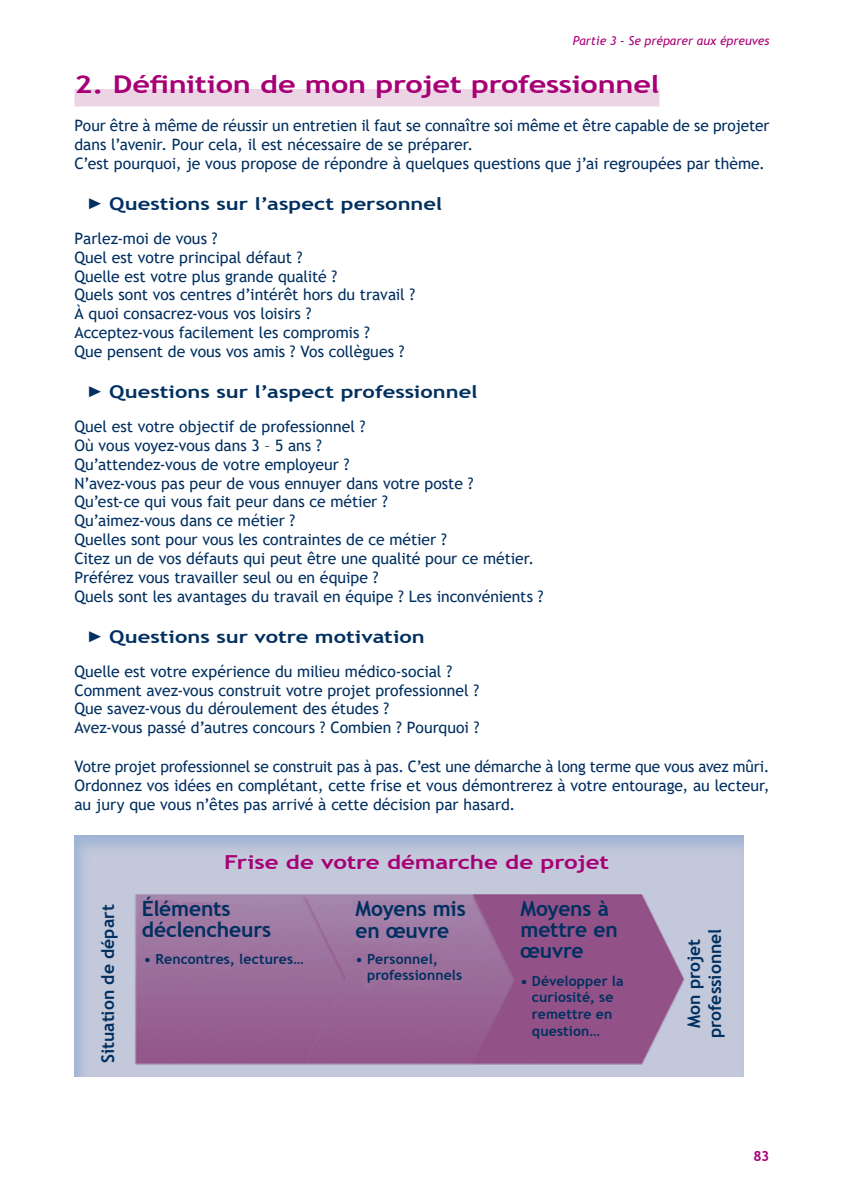
<style>
.page{position:relative;width:844px;height:1191px;background:#fff}
.page>*{position:absolute;margin:0;border:0;box-sizing:border-box;transform-origin:0 0}
.t1{font:700 24.5px "Trebuchet MS";letter-spacing:-.01em;color:#a70076;scale:1.25 1}
.t2{font:700 21px/21.2px "Trebuchet MS";letter-spacing:-.005em;color:#002f60}
.t3{font:700 19.25px "Trebuchet MS";letter-spacing:-.005em;color:#a70076;scale:1.25 1}
.t4{font:700 17.5px "Trebuchet MS";color:#002f60;scale:1.25 1}
.t5{font:700 17.5px/21px "Trebuchet MS";color:#002f60;text-align:center}
.t6{font:15.75px/18.9px "Trebuchet MS";color:#002f60}
.t7{font:700 14px/16.8px "Trebuchet MS";letter-spacing:.01em;color:#002f60}
.t8{font:700 14px "Trebuchet MS";color:#a70076}
.t9{font:italic 12.25px "Trebuchet MS";color:#a70076}
</style>
<div class="page">
<div style="left:74px;top:89px;width:585px;height:17px;background:#ebd5e5"></div>
<div style="left:73px;top:820px;width:672px;height:257px;background:#002f60;opacity:.6"></div>
<img style="left:132px;top:894px;width:557px;height:170px">
<p class="t9" style="left:572px;top:33px;width:198px">Partie 3 - Se préparer aux épreuves</p>
<h1 class="t1" style="left:74px;top:68px;width:469px">2. Définition de mon projet professionnel</h1>
<p class="t6" style="left:74px;top:116px;width:696px">Pour être à même de réussir un entretien il faut se connaître soi même et être capable de se projeter dans l’avenir. Pour cela, il est nécessaire de se préparer.<br>C’est pourquoi, je vous propose de répondre à quelques questions que j’ai regroupées par thème.</p>
<p class="t4" style="left:109px;top:193px;width:268px">Questions sur l’aspect personnel</p>
<p class="t6" style="left:74px;top:228px;width:342px">Parlez-moi de vous ?<br>Quel est votre principal défaut ?<br>Quelle est votre plus grande qualité ?<br>Quels sont vos centres d’intérêt hors du travail ?<br>À quoi consacrez-vous vos loisirs ?<br>Acceptez-vous facilement les compromis ?<br>Que pensent de vous vos amis ? Vos collègues ?</p>
<p class="t4" style="left:109px;top:381px;width:296px">Questions sur l’aspect professionnel</p>
<p class="t6" style="left:74px;top:417px;width:470px">Quel est votre objectif de professionnel ?<br>Où vous voyez-vous dans 3 – 5 ans ?<br>Qu’attendez-vous de votre employeur ?<br>N’avez-vous pas peur de vous ennuyer dans votre poste ?<br>Qu’est-ce qui vous fait peur dans ce métier ?<br>Qu’aimez-vous dans ce métier ?<br>Quelles sont pour vous les contraintes de ce métier ?<br>Citez un de vos défauts qui peut être une qualité pour ce métier.<br>Préférez vous travailler seul ou en équipe ?<br>Quels sont les avantages du travail en équipe ? Les inconvénients ?</p>
<p class="t4" style="left:109px;top:625px;width:254px">Questions sur votre motivation</p>
<p class="t6" style="left:74px;top:661px;width:406px">Quelle est votre expérience du milieu médico-social ?<br>Comment avez-vous construit votre projet professionnel ?<br>Que savez-vous du déroulement des études ?<br>Avez-vous passé d’autres concours ? Combien ? Pourquoi ?</p>
<p class="t6" style="left:74px;top:757px;width:696px;text-align:justify">Votre projet professionnel se construit pas à pas. C’est une démarche à long terme que vous avez mûri.<br>Ordonnez vos idées en complétant, cette frise et vous démontrerez à votre entourage, au lecteur, au jury que vous n’êtes pas arrivé à cette décision par hasard.</p>
<p class="t5" style="left:97px;top:1062px;width:160px;rotate:-90deg">Situation de départ</p>
<p class="t3" style="left:224px;top:850px;width:309px">Frise de votre démarche de projet</p>
<h2 class="t2" style="left:142px;top:897px;width:131px">Éléments déclencheurs</h2>
<p class="t7" style="left:144px;top:950px;width:161px">• Rencontres, lectures…</p>
<h2 class="t2" style="left:355px;top:897px;width:112px;line-height:21.9px">Moyens mis en œuvre</h2>
<p class="t7" style="left:367px;top:950px;width:97px;text-indent:-12px">• Personnel, professionnels</p>
<h2 class="t2" style="left:520px;top:897px;width:99px">Moyens à mettre en œuvre</h2>
<p class="t7" style="left:532px;top:972px;width:93px;text-indent:-12px">• Développer la curiosité, se remettre en question…</p>
<p class="t5" style="left:683px;top:1038px;width:111px;rotate:-90deg">Mon projet professionnel</p>
<p class="t8" style="left:753px;top:1147px;width:18px">83</p>
</div>
